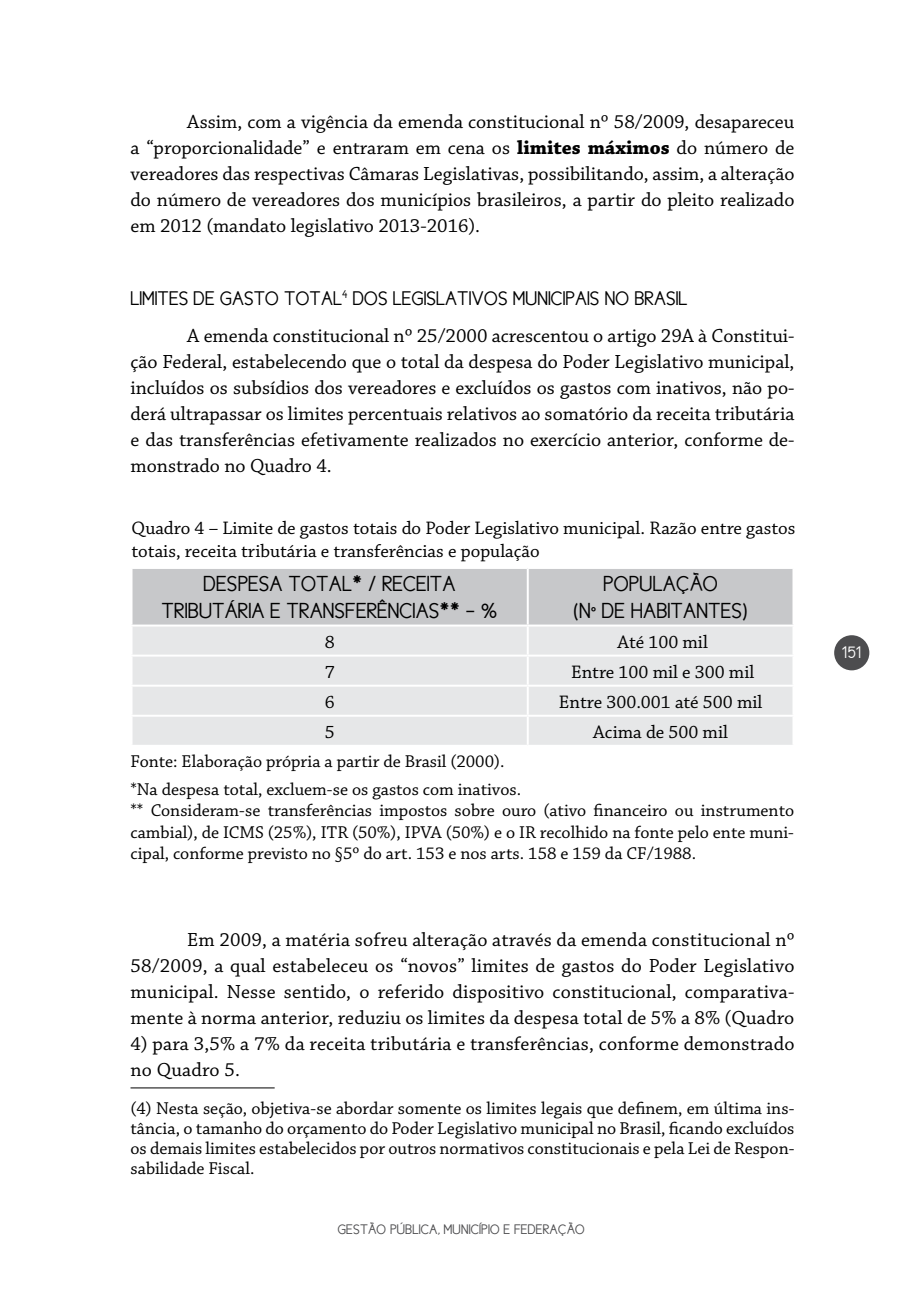
<style>
.page{position:relative;width:908px;height:1304px;background:#fff}
.page>*{position:absolute;margin:0;border:0;box-sizing:border-box;transform-origin:0 0}
.t1{font:22px/26.4px "New Cicle Gordita";color:#000;text-align:center}
.t2{font:20px/26px "Chaparral Pro";letter-spacing:.005em;color:#000;text-align:justify}
.t3{font:20px "New Cicle Gordita";color:#000}
.t4{font:19px/22.8px "Chaparral Pro";color:#000}
.t5{font:18px/20px "Chaparral Pro";color:#000;text-align:justify}
.t6{font:17px "New Cicle Gordita";color:#fff}
.t7{font:14px "New Cicle Gordita";letter-spacing:.005em;color:#4d4d4f}
.s1{font-weight:700}
</style>
<div class="page">
<div style="left:833px;top:635px;width:35px;height:35px;background:#4d4d4f;border-radius:50%"></div>
<hr style="left:130px;top:1087px;width:144px;height:1px;background:#000">
<div style="left:132px;top:569px;width:660px;height:56px;background:#c7c8ca"></div>
<div style="left:132px;top:627px;width:660px;height:118px;background:#e6e7e8"></div>
<hr style="left:526px;top:569px;width:2px;height:56px;background:#fff">
<hr style="left:526px;top:627px;width:2px;height:28px;background:#fff">
<hr style="left:130px;top:655px;width:397px;height:2px;background:#fff">
<hr style="left:527px;top:655px;width:267px;height:2px;background:#fff">
<hr style="left:526px;top:657px;width:2px;height:28px;background:#fff">
<hr style="left:130px;top:685px;width:397px;height:2px;background:#fff">
<hr style="left:527px;top:685px;width:267px;height:2px;background:#fff">
<hr style="left:526px;top:687px;width:2px;height:28px;background:#fff">
<hr style="left:130px;top:715px;width:397px;height:2px;background:#fff">
<hr style="left:527px;top:715px;width:267px;height:2px;background:#fff">
<hr style="left:526px;top:717px;width:2px;height:28px;background:#fff">
<p class="t2" style="left:130px;top:110px;width:665px;text-indent:57px">Assim, com a vigência da emenda constitucional nº 58/2009, desapareceu a “proporcionalidade” e entraram em cena os <span class="s1">limites máximos</span> do número de vereadores das respectivas Câmaras Legislativas, possibilitando, assim, a alteração do número de vereadores dos municípios brasileiros, a partir do pleito realizado em 2012 (mandato legislativo 2013-2016).</p>
<p class="t3" style="left:130px;top:288px;width:558px">LIMITES DE GASTO TOTAL<sup>4</sup> DOS LEGISLATIVOS MUNICIPAIS NO BRASIL</p>
<p class="t2" style="left:130px;top:324px;width:665px;text-indent:57px">A emenda constitucional nº 25/2000 acrescentou o artigo 29A à Constitui&shy;ção Federal, estabelecendo que o total da despesa do Poder Legislativo municipal, incluídos os subsídios dos vereadores e excluídos os gastos com inativos, não po&shy;derá ultrapassar os limites percentuais relativos ao somatório da receita tributária e das transferências efetivamente realizados no exercício anterior, conforme de&shy;monstrado no Quadro 4.</p>
<p class="t4" style="left:131px;top:517px;width:665px">Quadro 4 – Limite de gastos totais do Poder Legislativo municipal. Razão entre gastos totais, receita tributária e transferências e população</p>
<p class="t1" style="left:161px;top:571px;width:337px">DESPESA TOTAL* / RECEITA<br>TRIBUTÁRIA E TRANSFERÊNCIAS** – %</p>
<p class="t1" style="left:573px;top:571px;width:175px">POPULAÇÃO<br>(Nº DE HABITANTES)</p>
<p class="t4" style="left:324px;top:631px;width:11px">8</p>
<p class="t4" style="left:617px;top:631px;width:92px">Até 100 mil</p>
<p class="t4" style="left:324px;top:661px;width:11px">7</p>
<p class="t4" style="left:571px;top:661px;width:185px">Entre 100 mil e 300 mil</p>
<p class="t4" style="left:324px;top:691px;width:11px">6</p>
<p class="t4" style="left:558px;top:691px;width:205px">Entre 300.001 até 500 mil</p>
<p class="t4" style="left:324px;top:721px;width:11px">5</p>
<p class="t4" style="left:593px;top:721px;width:136px">Acima de 500 mil</p>
<p class="t5" style="left:130px;top:749px;width:392px;line-height:27.2px">Fonte: Elaboração própria a partir de Brasil (2000). *Na despesa total, excluem-se os gastos com inativos.</p>
<p class="t5" style="left:130px;top:800px;width:664px;line-height:21.6px">** Consideram-se transferências impostos sobre ouro (ativo financeiro ou instrumento cambial), de ICMS (25%), ITR (50%), IPVA (50%) e o IR recolhido na fonte pelo ente muni&shy;cipal, conforme previsto no §5º do art. 153 e nos arts. 158 e 159 da CF/1988.</p>
<p class="t2" style="left:130px;top:927px;width:665px;text-indent:57px">Em 2009, a matéria sofreu alteração através da emenda constitucional nº 58/2009, a qual estabeleceu os “novos” limites de gastos do Poder Legislativo municipal. Nesse sentido, o referido dispositivo constitucional, comparativa&shy;mente à norma anterior, reduziu os limites da despesa total de 5% a 8% (Quadro</p>
<p class="t2" style="left:130px;top:1031px;width:665px">4) para 3,5% a 7% da receita tributária e transferências, conforme demonstrado no Quadro 5.</p>
<p class="t5" style="left:130px;top:1099px;width:665px">(4) Nesta seção, objetiva-se abordar somente os limites legais que definem, em última ins&shy;tância, o tamanho do orçamento do Poder Legislativo municipal no Brasil, ficando excluídos os demais limites estabelecidos por outros normativos constitucionais e pela Lei de Respon&shy;sabilidade Fiscal.</p>
<p class="t7" style="left:337px;top:1222px;width:248px">GESTÃO PÚBLICA, MUNICÍPIO E FEDERAÇÃO</p>
<p class="t6" style="left:841px;top:644px;width:20px">151</p>
</div>
